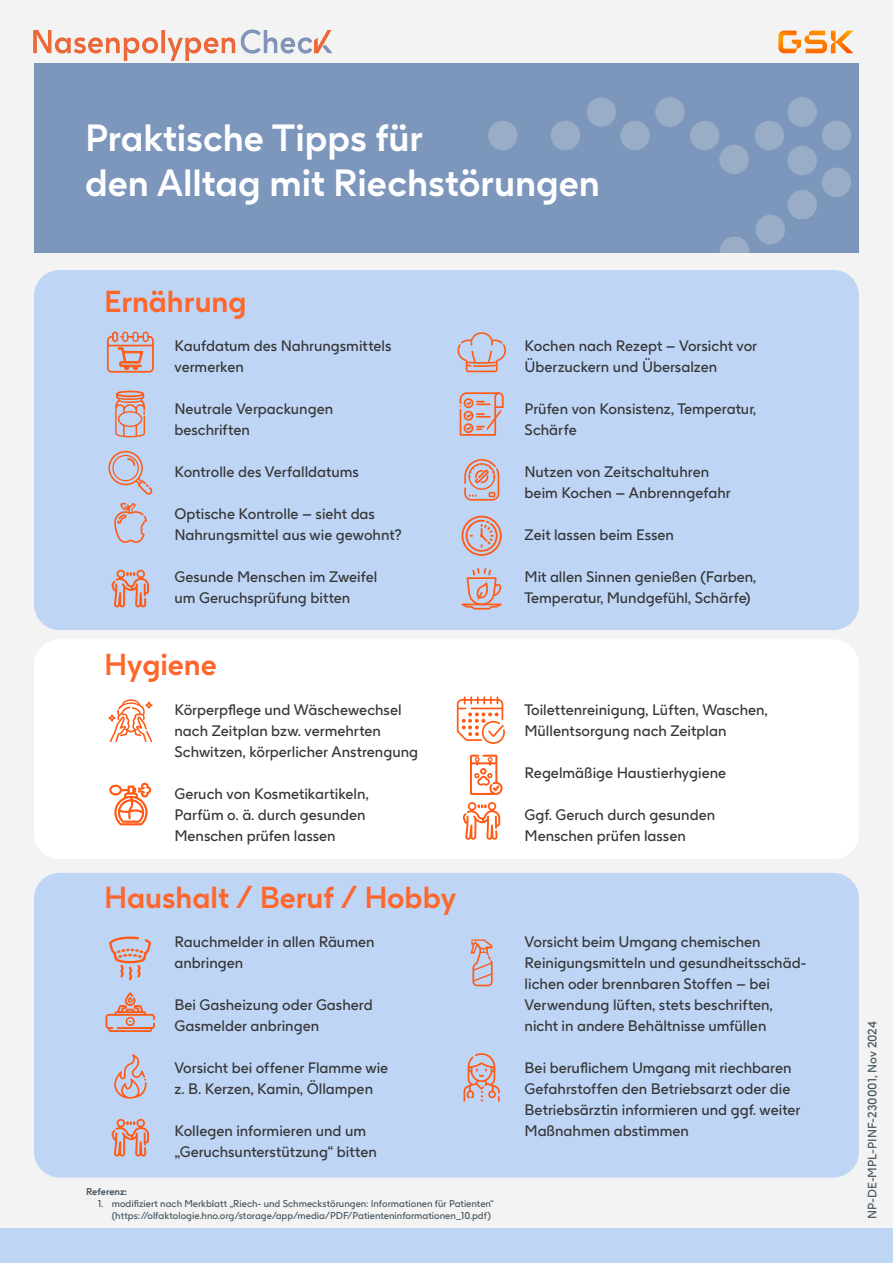
<style>
.page{position:relative;width:893px;height:1263px;background:#f3f3f3}
.page>*{position:absolute;margin:0;border:0;box-sizing:border-box;transform-origin:0 0}
.t1{font:700 37.5px/45px "GSK Precision";color:#fff}
.t2{font:700 30px "GSK Precision";color:#ff662b}
.t3{font:15px/21px "GSK Precision";color:#353535}
.t4{font:12px "GSK Precision";color:#44535e}
.t5{font:9.75px/12px "GSK Precision";color:#44535e}
.t6{font:700 9.75px "GSK Precision";letter-spacing:-.005em;color:#44535e}
</style>
<div class="page">
<img style="left:778px;top:31px;width:23px;height:22px">
<img style="left:804px;top:31px;width:23px;height:22px">
<img style="left:831px;top:31px;width:22px;height:22px">
<div style="left:0;top:1229px;width:893px;height:34px;background:#bed5f5"></div>
<div style="left:34px;top:873px;width:825px;height:304px;background:#bed5f5;border-radius:26px"></div>
<svg style="left:109px;top:936px;width:42px;height:44px"></svg>
<svg style="left:463px;top:1053px;width:37px;height:49px"></svg>
<svg style="left:471px;top:939px;width:22px;height:47px"></svg>
<svg style="left:105px;top:992px;width:50px;height:40px"></svg>
<svg style="left:114px;top:1054px;width:33px;height:44px"></svg>
<div style="left:34px;top:639px;width:825px;height:220px;background:#fff;border-radius:26px"></div>
<svg style="left:108px;top:699px;width:44px;height:43px"></svg>
<svg style="left:457px;top:697px;width:48px;height:47px"></svg>
<svg style="left:470px;top:755px;width:33px;height:40px"></svg>
<svg style="left:109px;top:783px;width:42px;height:42px"></svg>
<div style="left:34px;top:270px;width:825px;height:360px;background:#bed5f5;border-radius:26px"></div>
<svg style="left:107px;top:332px;width:47px;height:41px"></svg>
<svg style="left:457px;top:332px;width:49px;height:40px"></svg>
<svg style="left:115px;top:390px;width:30px;height:48px"></svg>
<svg style="left:460px;top:392px;width:44px;height:44px"></svg>
<svg style="left:108px;top:451px;width:44px;height:44px"></svg>
<svg style="left:464px;top:459px;width:35px;height:42px"></svg>
<svg style="left:114px;top:503px;width:33px;height:40px"></svg>
<svg style="left:461px;top:516px;width:41px;height:40px"></svg>
<svg style="left:111px;top:570px;width:38px;height:37px"></svg>
<svg style="left:461px;top:568px;width:41px;height:42px"></svg>
<svg style="left:463px;top:802px;width:37px;height:38px"></svg>
<svg style="left:111px;top:1119px;width:38px;height:37px"></svg>
<div style="left:34px;top:64px;width:825px;height:188px;background:#7c96bc"></div>
<img style="left:34px;top:30px;width:299px;height:30px">
<h1 class="t1" style="left:85px;top:113px;width:516px">Praktische Tipps für<br>den Alltag mit Riechstörungen</h1>
<h2 class="t2" style="left:104px;top:277px;width:144px">Ernährung</h2>
<p class="t3" style="left:174px;top:334px;width:218px">Kaufdatum des Nahrungsmittels vermerken</p>
<p class="t3" style="left:174px;top:397px;width:160px">Neutrale Verpackungen beschriften</p>
<p class="t3" style="left:174px;top:460px;width:186px">Kontrolle des Verfalldatums</p>
<p class="t3" style="left:174px;top:502px;width:229px">Optische Kontrolle – sieht das<br>Nahrungsmittel aus wie gewohnt?</p>
<p class="t3" style="left:174px;top:565px;width:204px">Gesunde Menschen im Zweifel um Geruchsprüfung bitten</p>
<h2 class="t2" style="left:104px;top:641px;width:114px">Hygiene</h2>
<p class="t3" style="left:174px;top:698px;width:245px">Körperpflege und Wäschewechsel nach Zeitplan bzw. vermehrten<br>Schwitzen, körperlicher Anstrengung</p>
<p class="t3" style="left:174px;top:782px;width:196px">Geruch von Kosmetikartikeln,<br>Parfüm o. ä. durch gesunden<br>Menschen prüfen lassen</p>
<h2 class="t2" style="left:104px;top:873px;width:353px">Haushalt / Beruf / Hobby</h2>
<p class="t3" style="left:174px;top:930px;width:202px">Rauchmelder in allen Räumen anbringen</p>
<p class="t3" style="left:174px;top:993px;width:200px">Bei Gasheizung oder Gasherd<br>Gasmelder anbringen</p>
<p class="t3" style="left:174px;top:1056px;width:215px">Vorsicht bei offener Flamme wie z. B. Kerzen, Kamin, Öllampen</p>
<p class="t3" style="left:174px;top:1119px;width:204px">Kollegen informieren und um „Geruchsunterstützung“ bitten</p>
<p class="t6" style="left:86px;top:1184px;width:42px">Referenz:</p>
<p class="t5" style="left:112px;top:1197px;width:384px;text-indent:-14px">1. modifiziert nach Merkblatt „Riech- und Schmeckstörungen: Informationen für Patienten“ (https://olfaktologie.hno.org/storage/app/media/PDF/Patienteninformationen_10.pdf)</p>
<p class="t3" style="left:525px;top:334px;width:234px">Kochen nach Rezept – Vorsicht vor<br>Überzuckern und Übersalzen</p>
<p class="t3" style="left:525px;top:397px;width:233px">Prüfen von Konsistenz, Temperatur,<br>Schärfe</p>
<p class="t3" style="left:525px;top:460px;width:208px">Nutzen von Zeitschaltuhren beim Kochen – Anbrenngefahr</p>
<p class="t3" style="left:525px;top:523px;width:151px">Zeit lassen beim Essen</p>
<p class="t3" style="left:525px;top:565px;width:233px">Mit allen Sinnen genießen (Farben,<br>Temperatur, Mundgefühl, Schärfe)</p>
<p class="t3" style="left:525px;top:698px;width:245px">Toilettenreinigung, Lüften, Waschen,<br>Müllentsorgung nach Zeitplan</p>
<p class="t3" style="left:525px;top:761px;width:203px">Regelmäßige Haustierhygiene</p>
<p class="t3" style="left:525px;top:803px;width:192px">Ggf. Geruch durch gesunden<br>Menschen prüfen lassen</p>
<p class="t3" style="left:525px;top:930px;width:283px">Vorsicht beim Umgang chemischen Reinigungsmitteln und gesundheitsschäd&shy;lichen oder brennbaren Stoffen – bei Verwendung lüften, stets beschriften, nicht in andere Behältnisse umfüllen</p>
<p class="t3" style="left:525px;top:1056px;width:277px">Bei beruflichem Umgang mit riechbaren Gefahrstoffen den Betriebsarzt oder die Betriebsärztin informieren und ggf. weiter Maßnahmen abstimmen</p>
<p class="t4" style="left:863px;top:1219px;width:200px;rotate:-90deg">NP-DE-MPL-PINF-230001, Nov 2024</p>
</div>
